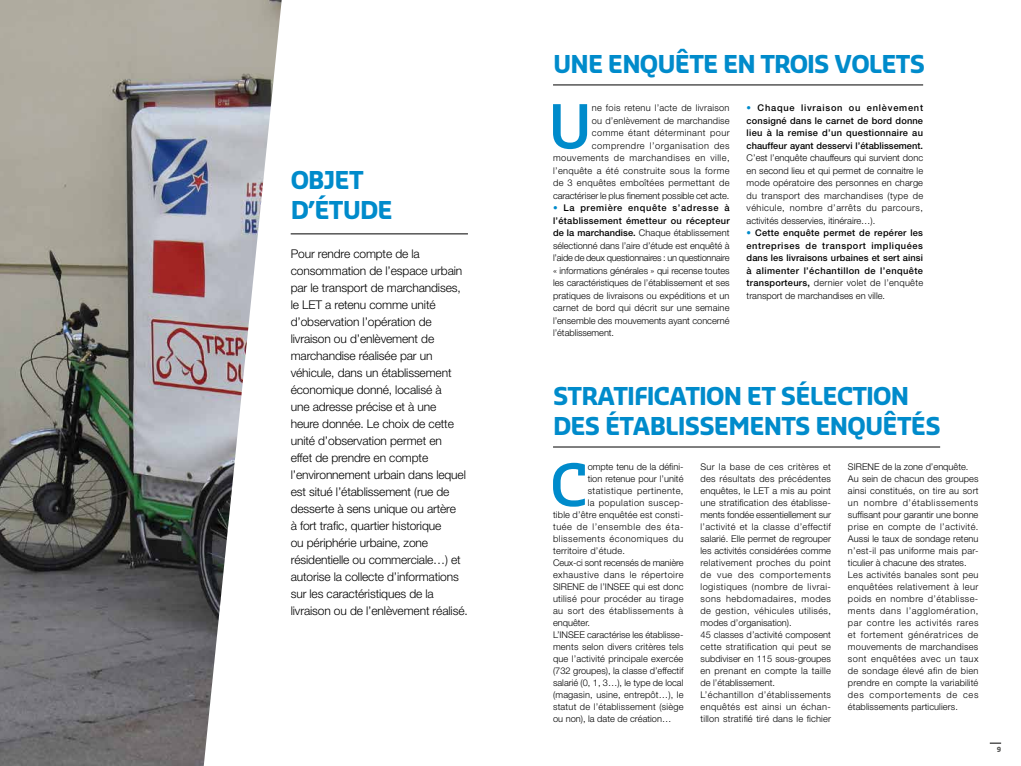
<style>
.page{position:relative;width:1021px;height:766px;background:#fff}
.page>*{position:absolute;margin:0;border:0;box-sizing:border-box;transform-origin:0 0}
.t1{font:600 59.2px "Sansa Pro";color:#008bcb}
.t2{font:600 57.2px "Sansa Pro";color:#008bcb}
.t3{font:700 24px/30px "Sansa Pro";letter-spacing:-.035em;color:#008bcb}
.t4{font:300 12px/17px "Helvetica Neue";letter-spacing:-.01em;color:#000}
.t5{font:300 9.2px/12px "Helvetica Neue";letter-spacing:.025em;color:#000}
.t6{font:500 9.2px/12.5px "Helvetica Neue";letter-spacing:.01em;color:#000;text-align:justify}
.t7{font:300 9.2px "Helvetica Neue";color:#000}
.t8{font:300 9.2px "Helvetica Neue";letter-spacing:.045em;color:#000}
.t9{font:300 9.2px "Helvetica Neue";letter-spacing:.05em;color:#000}
.t10{font:300 9.2px "Helvetica Neue";letter-spacing:-.005em;color:#000}
.t11{font:300 9.2px "Helvetica Neue";letter-spacing:-.015em;color:#000}
.t12{font:300 9.2px "Helvetica Neue";letter-spacing:.055em;color:#000}
.t13{font:300 9.2px "Helvetica Neue";letter-spacing:.065em;color:#000}
.t14{font:300 9.2px "Helvetica Neue";letter-spacing:.005em;color:#000}
.t15{font:700 7px "Sansa Pro";color:#575756}
.s1{font-weight:300;color:#008bcb}
.s2{font-weight:300}
.s3{color:#008bcb}
.s4{font-weight:500}
</style>
<div class="page">
<img style="left:0;top:0;width:282px;height:765px">
<hr style="left:553px;top:85px;width:370px;height:1px;background:#000">
<hr style="left:291px;top:234px;width:177px;height:1px;background:#000">
<hr style="left:553px;top:446px;width:387px;height:1px;background:#000">
<svg style="left:989px;top:742px;width:12px;height:1px"></svg>
<h3 class="t3" style="left:291px;top:164px;width:104px">OBJET<br>D’ÉTUDE</h3>
<p class="t4" style="left:291px;top:244px;width:179px">Pour rendre compte de la consommation de l’espace urbain par le transport de marchandises, le LET a retenu comme unité d’observation l’opération de livraison ou d’enlèvement de marchandise réalisée par un véhicule, dans un établissement économique donné, localisé à<br>une adresse précise et à une heure donnée. Le choix de cette unité d’observation permet en<br>effet de prendre en compte l’environnement urbain dans lequel est situé l’établissement (rue de desserte à sens unique ou artère<br>à fort trafic, quartier historique<br>ou périphérie urbaine, zone résidentielle ou commerciale…) et autorise la collecte d’informations sur les caractéristiques de la livraison ou de l’enlèvement réalisé.</p>
<h3 class="t3" style="left:553px;top:49px;width:373px">UNE ENQUÊTE EN TROIS VOLETS</h3>
<h1 class="t1" style="left:548px;top:87px;width:45px">U</h1>
<p class="t6" style="left:746px;top:101px;width:178px"><span class="s1">•</span> Chaque livraison ou enlèvement consigné dans le carnet de bord donne lieu à la remise d’un questionnaire au chauffeur ayant desservi l’établissement.</p>
<p class="t5" style="left:746px;top:151px;width:178px;line-height:12.5px;text-align:justify">C’est l’enquête chauffeurs qui survient donc en second lieu et qui permet de connaitre le mode opératoire des personnes en charge du transport des marchandises (type de véhicule, nombre d’arrêts du parcours, activités desservies, itinéraire…).</p>
<p class="t6" style="left:746px;top:226px;width:178px"><span class="s1">•</span> Cette enquête permet de repérer les entreprises de transport impliquées dans les livraisons urbaines et sert ainsi à alimenter l’échantillon de l’enquête transporteurs, <span class="s2">dernier volet de l’enquête transport de marchandises en ville.</span></p>
<p class="t5" style="left:553px;top:101px;width:178px;line-height:12.5px;text-align:right">ne fois retenu l’acte de livraison<br>ou d’enlèvement de marchandise<br>comme étant déterminant pour comprendre l’organisation des mouvements de marchandises en ville, l’enquête a été construite sous la forme de 3 enquêtes emboîtées permettant de caractériser le plus finement possible cet acte.</p>
<p class="t5" style="left:553px;top:201px;width:178px;line-height:12.5px;text-align:justify"><span class="s3">•</span> <span class="s4">La première enquête s’adresse à l’établissement émetteur ou récepteur de la marchandise.</span> Chaque établissement sélectionné dans l’aire d’étude est enquêté à l’aide de deux questionnaires : un questionnaire « informations générales » qui recense toutes les caractéristiques de l’établissement et ses pratiques de livraisons ou expéditions et un carnet de bord qui décrit sur une semaine l’ensemble des mouvements ayant concerné l’établissement.</p>
<h3 class="t3" style="left:553px;top:380px;width:389px">STRATIFICATION ET SÉLECTION<br>DES ÉTABLISSEMENTS ENQUÊTÉS</h3>
<h2 class="t2" style="left:550px;top:447px;width:39px">C</h2>
<p class="t7" style="left:587px;top:461px;width:97px">ompte tenu de la défini-</p>
<p class="t5" style="left:700px;top:460px;width:132px">Sur la base de ces critères et des résultats des précédentes enquêtes, le LET a mis au point une stratification des établisse&shy;ments fondée essentiellement sur l’activité et la classe d’effectif salarié. Elle permet de regrouper les activités considérées comme relativement proches du point de vue des comportements logistiques (nombre de livrai&shy;sons hebdomadaires, modes de gestion, véhicules utilisés, modes d’organisation).<br>45 classes d’activité composent cette stratification qui peut se subdiviser en 115 sous-groupes en prenant en compte la taille de l’établissement.<br>L’échantillon d’établissements enquêtés est ainsi un échan&shy;tillon stratifié tiré dans le fichier</p>
<p class="t5" style="left:848px;top:460px;width:132px">SIRENE de la zone d’enquête.<br>Au sein de chacun des groupes ainsi constitués, on tire au sort un nombre d’établissements suffisant pour garantir une bonne prise en compte de l’activité.<br>Aussi le taux de sondage retenu n’est-il pas uniforme mais par&shy;ticulier à chacune des strates.<br>Les activités banales sont peu enquêtées relativement à leur poids en nombre d’établisse&shy;ments dans l’agglomération, par contre les activités rares et fortement génératrices de mouvements de marchandises sont enquêtées avec un taux de sondage élevé afin de bien prendre en compte la variabilité des comportements de ces établissements particuliers.</p>
<p class="t14" style="left:587px;top:473px;width:97px">tion retenue pour l’unité</p>
<p class="t8" style="left:587px;top:485px;width:97px">statistique pertinente,</p>
<p class="t9" style="left:587px;top:497px;width:97px">la population suscep-</p>
<p class="t5" style="left:553px;top:508px;width:132px">tible d’être enquêtée est consti-</p>
<p class="t13" style="left:553px;top:521px;width:132px">tuée de l’ensemble des éta-</p>
<p class="t12" style="left:553px;top:533px;width:132px">blissements économiques du</p>
<p class="t5" style="left:553px;top:544px;width:74px">territoire d’étude.</p>
<p class="t11" style="left:553px;top:557px;width:132px">Ceux-ci sont recensés de manière</p>
<p class="t9" style="left:553px;top:569px;width:132px">exhaustive dans le répertoire</p>
<p class="t7" style="left:553px;top:581px;width:132px">SIRENE de l’INSEE qui est donc</p>
<p class="t5" style="left:553px;top:592px;width:132px">utilisé pour procéder au tirage</p>
<p class="t8" style="left:553px;top:605px;width:132px">au sort des établissements à</p>
<p class="t7" style="left:553px;top:617px;width:39px">enquêter.</p>
<p class="t10" style="left:553px;top:629px;width:132px">L’INSEE caractérise les établisse-</p>
<p class="t5" style="left:553px;top:640px;width:132px">ments selon divers critères tels</p>
<p class="t5" style="left:553px;top:652px;width:132px">que l’activité principale exercée</p>
<p class="t7" style="left:553px;top:665px;width:132px">(732 groupes), la classe d’effectif</p>
<p class="t7" style="left:553px;top:677px;width:132px">salarié (0, 1, 3…), le type de local</p>
<p class="t5" style="left:553px;top:688px;width:132px">(magasin, usine, entrepôt…), le</p>
<p class="t5" style="left:553px;top:700px;width:132px">statut de l’établissement (siège</p>
<p class="t7" style="left:553px;top:713px;width:120px">ou non), la date de création…</p>
<p class="t15" style="left:996px;top:744px;width:6px">9</p>
</div>
